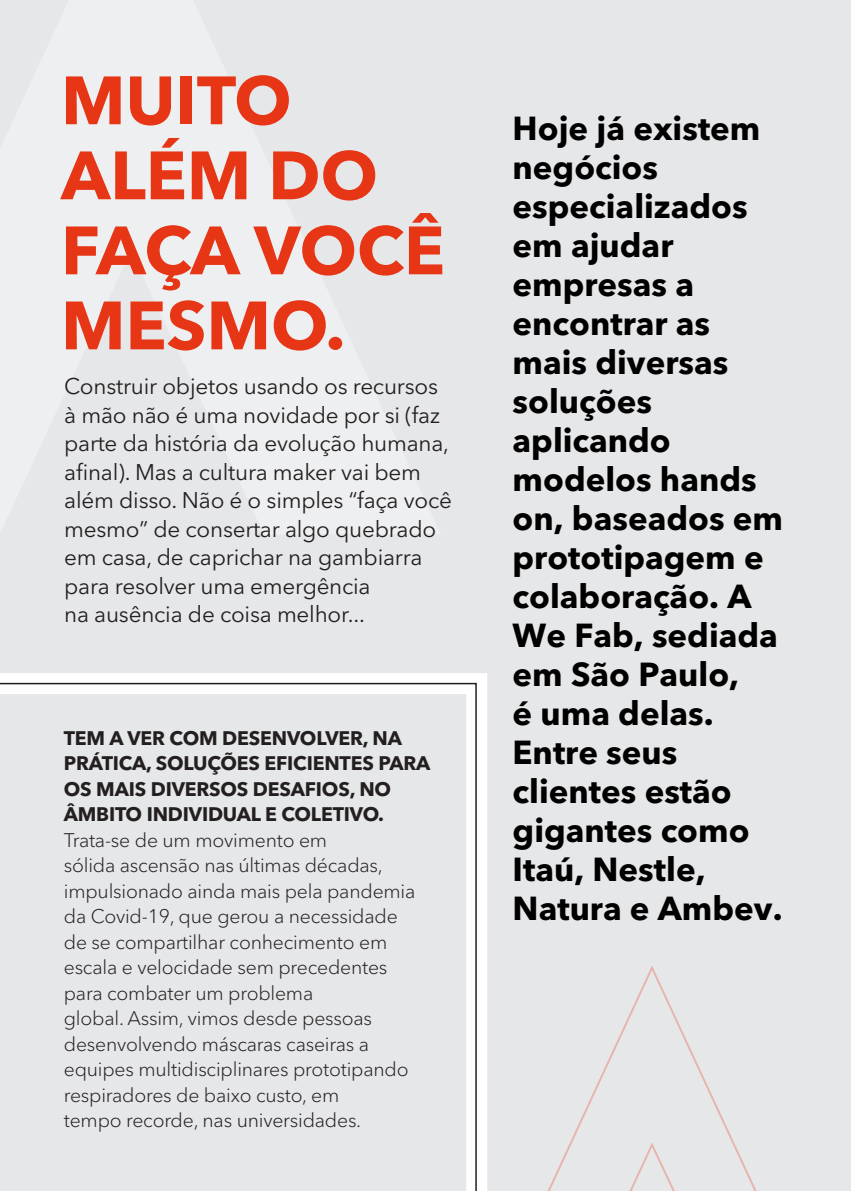
<style>
.page{position:relative;width:851px;height:1191px;background:#fff}
.page>*{position:absolute;margin:0;border:0;box-sizing:border-box;transform-origin:0 0}
.t1{font:700 67.5px/75px "Avenir Next LT Pro";color:#e63616}
.t2{font:700 33px/39px "Avenir Next LT Pro";color:#000}
.t3{font:22.5px/28.5px "Avenir Next LT Pro";letter-spacing:-.01em;color:#231f20}
.t4{font:300 19.5px/25.5px "Avenir Next LT Pro";letter-spacing:-.01em;color:#231f20}
.t5{font:700 19.5px/25.5px "Avenir Next LT Pro";letter-spacing:-.01em;color:#231f20}
</style>
<div class="page">
<div style="left:0;top:0;width:850px;height:1191px;background:#e6e7e9"></div>
<svg style="left:0;top:673px;width:487px;height:518px"></svg>
<svg style="left:0;top:683px;width:476px;height:508px"></svg>
<svg style="left:547px;top:966px;width:210px;height:225px"></svg>
<p class="t1" style="left:61px;top:62px;width:385px">MUITO<br>ALÉM DO<br>FAÇA VOCÊ<br>MESMO.</p>
<p class="t3" style="left:64px;top:372px;width:389px">Construir objetos usando os recursos à mão não é uma novidade por si (faz parte da história da evolução humana, afinal). Mas a cultura maker vai bem além disso. Não é o simples “faça você mesmo” de consertar algo quebrado em casa, de caprichar na gambiarra para resolver uma emergência<br>na ausência de coisa melhor...</p>
<p class="t5" style="left:64px;top:725px;width:368px">TEM A VER COM DESENVOLVER, NA<br>PRÁTICA, SOLUÇÕES EFICIENTES PARA<br>OS MAIS DIVERSOS DESAFIOS, NO<br>ÂMBITO INDIVIDUAL E COLETIVO.</p>
<p class="t4" style="left:64px;top:827px;width:353px">Trata-se de um movimento em<br>sólida ascensão nas últimas décadas, impulsionado ainda mais pela pandemia da Covid-19, que gerou a necessidade de se compartilhar conhecimento em escala e velocidade sem precedentes para combater um problema<br>global. Assim, vimos desde pessoas desenvolvendo máscaras caseiras a equipes multidisciplinares prototipando respiradores de baixo custo, em<br>tempo recorde, nas universidades.</p>
<p class="t2" style="left:512px;top:108px;width:272px">Hoje já existem negócios especializados em ajudar empresas a encontrar as mais diversas soluções aplicando modelos hands on, baseados em prototipagem e colaboração. A<br>We Fab, sediada em São Paulo,<br>é uma delas.<br>Entre seus clientes estão gigantes como<br>Itaú, Nestle,<br>Natura e Ambev.</p>
</div>
